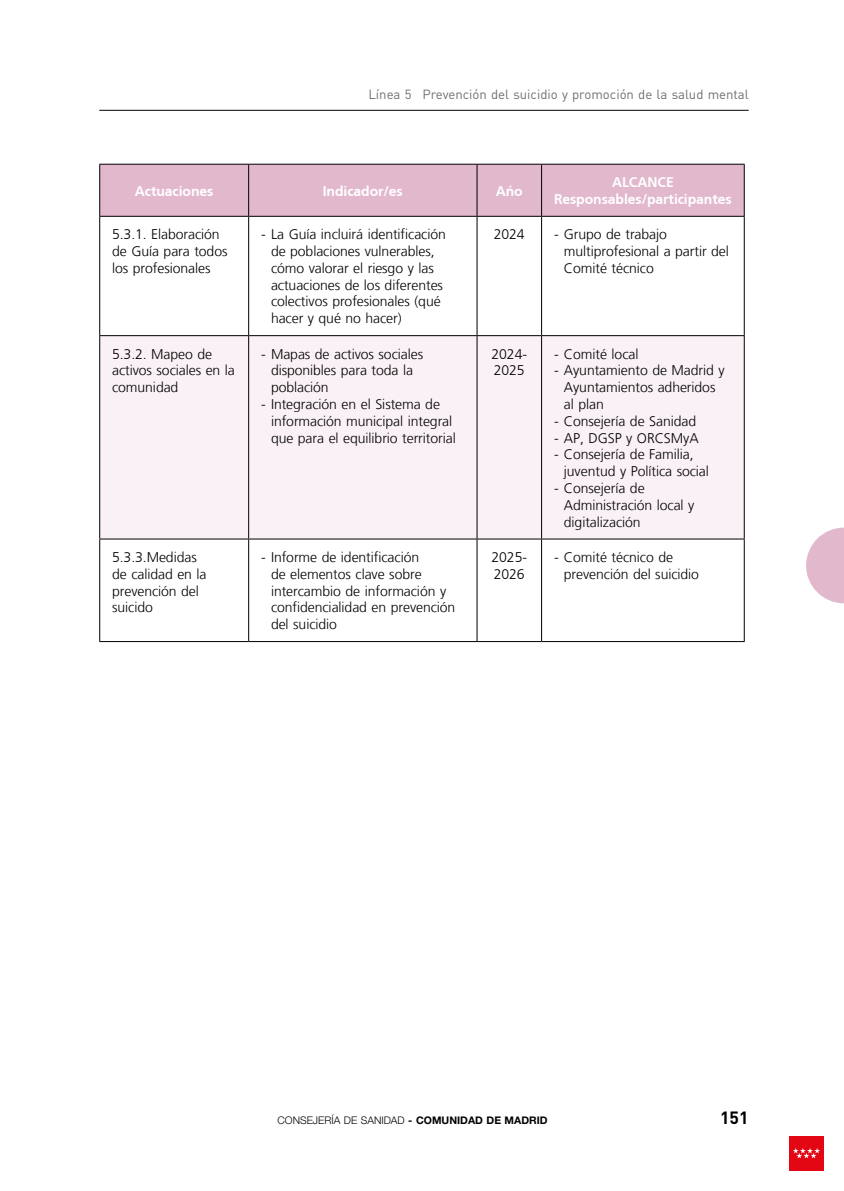
<style>
.page{position:relative;width:844px;height:1191px;background:#fff}
.page>*{position:absolute;margin:0;border:0;box-sizing:border-box;transform-origin:0 0}
.t1{font:700 17.5px "DIN Pro";color:#000}
.Tabla-texto_lineas{font:300 14px/16.8px "Frutiger LT";letter-spacing:-.005em;color:#000}
.Tabla-cabezas{font:700 14px "Frutiger CE";letter-spacing:-.005em;color:#fff}
.Tabla_texto_lineas_c{font:300 14px/16.8px "Frutiger LT";letter-spacing:-.005em;color:#000}
.t2{font:13.12px "DIN Pro";color:#706f6f}
.t3{font:300 10.5px "Helvetica Neue LT Std";color:#000}
.s1{font-weight:700}
</style>
<div class="page">
<hr style="left:99px;top:110px;width:649px;height:1px;background:#000">
<svg style="left:806px;top:527px;width:37px;height:76px"></svg>
<div style="left:789px;top:1136px;width:34px;height:34px;background:#e30613"></div>
<svg style="left:793px;top:1148px;width:26px;height:10px"></svg>
<div style="left:100px;top:165px;width:643px;height:51px;background:#e2b8cd"></div>
<div style="left:100px;top:336px;width:643px;height:202px;background:#f9f1f6"></div>
<hr style="left:99px;top:164px;width:149px;height:1px;background:#000">
<hr style="left:99px;top:165px;width:1px;height:51px;background:#000">
<hr style="left:248px;top:164px;width:229px;height:1px;background:#000">
<hr style="left:248px;top:165px;width:1px;height:51px;background:#000">
<hr style="left:477px;top:164px;width:64px;height:1px;background:#000">
<hr style="left:476px;top:165px;width:1px;height:51px;background:#000">
<hr style="left:541px;top:164px;width:203px;height:1px;background:#000">
<hr style="left:541px;top:165px;width:1px;height:51px;background:#000">
<hr style="left:743px;top:165px;width:1px;height:51px;background:#000">
<hr style="left:99px;top:216px;width:149px;height:1px;background:#000">
<hr style="left:99px;top:217px;width:1px;height:118px;background:#000">
<hr style="left:248px;top:216px;width:229px;height:1px;background:#000">
<hr style="left:248px;top:217px;width:1px;height:118px;background:#000">
<hr style="left:477px;top:216px;width:64px;height:1px;background:#000">
<hr style="left:476px;top:217px;width:1px;height:118px;background:#000">
<hr style="left:541px;top:216px;width:203px;height:1px;background:#000">
<hr style="left:541px;top:217px;width:1px;height:118px;background:#000">
<hr style="left:743px;top:217px;width:1px;height:118px;background:#000">
<hr style="left:99px;top:335px;width:149px;height:1px;background:#000">
<hr style="left:99px;top:336px;width:1px;height:202px;background:#000">
<hr style="left:248px;top:335px;width:229px;height:1px;background:#000">
<hr style="left:248px;top:336px;width:1px;height:202px;background:#000">
<hr style="left:477px;top:335px;width:64px;height:1px;background:#000">
<hr style="left:476px;top:336px;width:1px;height:202px;background:#000">
<hr style="left:541px;top:335px;width:203px;height:1px;background:#000">
<hr style="left:541px;top:336px;width:1px;height:202px;background:#000">
<hr style="left:743px;top:336px;width:1px;height:202px;background:#000">
<hr style="left:99px;top:538px;width:149px;height:1px;background:#000">
<hr style="left:99px;top:539px;width:1px;height:102px;background:#000">
<hr style="left:248px;top:538px;width:229px;height:1px;background:#000">
<hr style="left:248px;top:539px;width:1px;height:102px;background:#000">
<hr style="left:477px;top:538px;width:64px;height:1px;background:#000">
<hr style="left:476px;top:539px;width:1px;height:102px;background:#000">
<hr style="left:541px;top:538px;width:203px;height:1px;background:#000">
<hr style="left:541px;top:539px;width:1px;height:102px;background:#000">
<hr style="left:743px;top:539px;width:1px;height:102px;background:#000">
<hr style="left:99px;top:641px;width:149px;height:1px;background:#000">
<hr style="left:248px;top:641px;width:229px;height:1px;background:#000">
<hr style="left:477px;top:641px;width:64px;height:1px;background:#000">
<hr style="left:541px;top:641px;width:203px;height:1px;background:#000">
<p class="t2" style="left:368px;top:84px;width:381px">Línea 5 Prevención del suicidio y promoción de la salud mental</p>
<p class="Tabla-cabezas" style="left:135px;top:182px;width:80px">Actuaciones</p>
<p class="Tabla-cabezas" style="left:323px;top:182px;width:81px">Indicador/es</p>
<p class="Tabla-cabezas" style="left:495px;top:182px;width:29px">Año</p>
<p class="Tabla-cabezas" style="left:612px;top:174px;width:63px">ALCANCE</p>
<p class="Tabla-cabezas" style="left:554px;top:191px;width:179px">Responsables/participantes</p>
<p class="Tabla-texto_lineas" style="left:112px;top:226px;width:117px">5.3.1. Elaboración de Guía para todos los profesionales</p>
<p class="Tabla-texto_lineas" style="left:271px;top:226px;width:176px;text-indent:-10px">- La Guía incluirá identificación de poblaciones vulnerables, cómo valorar el riesgo y las actuaciones de los diferentes colectivos profesionales (qué hacer y qué no hacer)</p>
<p class="Tabla_texto_lineas_c" style="left:493px;top:226px;width:32px">2024</p>
<p class="Tabla-texto_lineas" style="left:563px;top:226px;width:166px;text-indent:-10px">- Grupo de trabajo multiprofesional a partir del<br>Comité técnico</p>
<p class="Tabla-texto_lineas" style="left:112px;top:345px;width:124px">5.3.2. Mapeo de activos sociales en la comunidad</p>
<p class="Tabla-texto_lineas" style="left:271px;top:345px;width:154px;text-indent:-10px">- Mapas de activos sociales disponibles para toda la población</p>
<p class="Tabla-texto_lineas" style="left:271px;top:396px;width:186px;text-indent:-10px">- Integración en el Sistema de información municipal integral que para el equilibrio territorial</p>
<p class="Tabla_texto_lineas_c" style="left:491px;top:345px;width:37px">2024-<br>2025</p>
<p class="Tabla-texto_lineas" style="left:554px;top:345px;width:86px">- Comité local</p>
<p class="Tabla-texto_lineas" style="left:563px;top:362px;width:162px;text-indent:-10px">- Ayuntamiento de Madrid y<br>Ayuntamientos adheridos al plan</p>
<p class="Tabla-texto_lineas" style="left:554px;top:413px;width:144px">- Consejería de Sanidad</p>
<p class="Tabla-texto_lineas" style="left:554px;top:429px;width:146px">- AP, DGSP y ORCSMyA</p>
<p class="Tabla-texto_lineas" style="left:563px;top:446px;width:146px;text-indent:-10px">- Consejería de Familia, juventud y Política social</p>
<p class="Tabla-texto_lineas" style="left:563px;top:480px;width:132px;text-indent:-10px">- Consejería de<br>Administración local y digitalización</p>
<p class="Tabla-texto_lineas" style="left:112px;top:549px;width:96px">5.3.3.Medidas de calidad en la prevención del suicido</p>
<p class="Tabla-texto_lineas" style="left:271px;top:549px;width:186px;text-indent:-10px">- Informe de identificación<br>de elementos clave sobre intercambio de información y confidencialidad en prevención del suicidio</p>
<p class="Tabla_texto_lineas_c" style="left:491px;top:549px;width:37px">2025-<br>2026</p>
<p class="Tabla-texto_lineas" style="left:563px;top:549px;width:137px;text-indent:-10px">- Comité técnico de prevención del suicidio</p>
<p class="t3" style="left:277px;top:1113px;width:271px">CONSEJERÍA DE SANIDAD <span class="s1">- COMUNIDAD DE MADRID</span></p>
<p class="t1" style="left:720px;top:1103px;width:30px">151</p>
</div>
